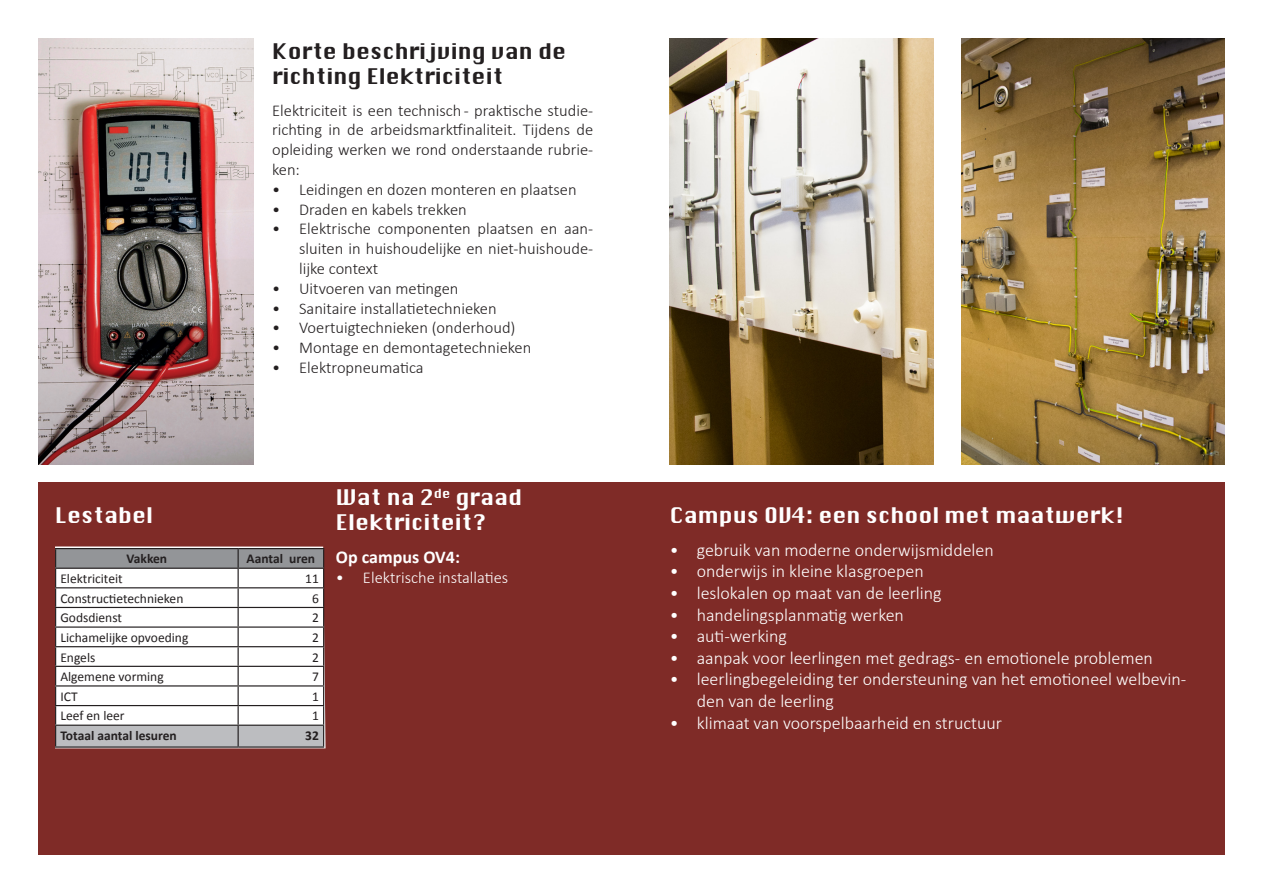
<style>
.page{position:relative;width:1263px;height:893px;background:#fff}
.page>*{position:absolute;margin:0;border:0;box-sizing:border-box;transform-origin:0 0}
.t1{font:21px/25.2px "Silom";color:#fff}
.t2{font:21px/25.2px "Silom";color:#231f20}
.t3{font:300 18px/21.6px "Calibri";color:#fff}
.t4{font:700 18px "Calibri";color:#fff}
.t5{font:300 16.5px/19.8px "Calibri";color:#231f20;text-align:justify}
.t6{font:300 16.5px "Calibri";color:#fff}
.Alineastijl_1{font:13.5px "Calibri";color:#231f20}
.t7{font:700 13.5px "Calibri";color:#231f20}
</style>
<div class="page">
<div style="left:38px;top:483px;width:1187px;height:372px;background:#7f2b27"></div>
<img style="left:38px;top:38px;width:216px;height:427px">
<img style="left:670px;top:38px;width:263px;height:427px">
<img style="left:961px;top:38px;width:264px;height:427px">
<hr style="left:55px;top:548px;width:183px;height:1px;background:#231f20">
<hr style="left:238px;top:548px;width:86px;height:1px;background:#231f20">
<svg style="left:55px;top:549px;width:269px;height:197px;background:#dfdfe0"></svg>
<hr style="left:55px;top:746px;width:183px;height:2px;background:#231f20">
<hr style="left:238px;top:746px;width:86px;height:2px;background:#231f20">
<p class="t1" style="left:55px;top:503px;width:100px">Lestabel</p>
<p class="t2" style="left:272px;top:39px;width:296px">Korte beschrijving van de richting Elektriciteit</p>
<p class="t5" style="left:272px;top:100px;width:323px">Elektriciteit is een technisch - praktische studie&shy;richting in de arbeidsmarktfinaliteit. Tijdens de opleiding werken we rond onderstaande rubrie&shy;ken:</p>
<p class="t5" style="left:272px;top:179px;width:306px">• Leidingen en dozen monteren en plaatsen</p>
<p class="t5" style="left:272px;top:199px;width:196px">• Draden en kabels trekken</p>
<p class="t5" style="left:299px;top:219px;width:296px;text-indent:-27px">• Elektrische componenten plaatsen en aan&shy;sluiten in huishoudelijke en niet-huishoude&shy;lijke context</p>
<p class="t5" style="left:272px;top:278px;width:188px">• Uitvoeren van metingen</p>
<p class="t5" style="left:272px;top:298px;width:226px">• Sanitaire installatietechnieken</p>
<p class="t5" style="left:272px;top:318px;width:245px">• Voertuigtechnieken (onderhoud)</p>
<p class="t5" style="left:272px;top:338px;width:261px">• Montage en demontagetechnieken</p>
<p class="t5" style="left:272px;top:357px;width:153px">• Elektropneumatica</p>
<p class="t1" style="left:336px;top:485px;width:188px">Wat na 2<sup>de</sup> graad<br>Elektriciteit?</p>
<p class="t7" style="left:127px;top:549px;width:42px">Vakken</p>
<p class="t7" style="left:247px;top:549px;width:70px">Aantal uren</p>
<p class="Alineastijl_1" style="left:60px;top:569px;width:64px">Elektriciteit</p>
<p class="Alineastijl_1" style="left:305px;top:569px;width:15px">11</p>
<p class="Alineastijl_1" style="left:60px;top:589px;width:125px">Constructietechnieken</p>
<p class="Alineastijl_1" style="left:312px;top:589px;width:8px">6</p>
<p class="Alineastijl_1" style="left:60px;top:608px;width:63px">Godsdienst</p>
<p class="Alineastijl_1" style="left:312px;top:608px;width:8px">2</p>
<p class="Alineastijl_1" style="left:60px;top:628px;width:130px">Lichamelijke opvoeding</p>
<p class="Alineastijl_1" style="left:312px;top:628px;width:8px">2</p>
<p class="Alineastijl_1" style="left:60px;top:648px;width:37px">Engels</p>
<p class="Alineastijl_1" style="left:312px;top:648px;width:8px">2</p>
<p class="Alineastijl_1" style="left:60px;top:667px;width:105px">Algemene vorming</p>
<p class="Alineastijl_1" style="left:312px;top:667px;width:8px">7</p>
<p class="Alineastijl_1" style="left:60px;top:687px;width:19px">ICT</p>
<p class="Alineastijl_1" style="left:312px;top:687px;width:8px">1</p>
<p class="Alineastijl_1" style="left:60px;top:707px;width:66px">Leef en leer</p>
<p class="Alineastijl_1" style="left:312px;top:707px;width:8px">1</p>
<p class="t7" style="left:60px;top:726px;width:118px">Totaal aantal lesuren</p>
<p class="t7" style="left:305px;top:726px;width:15px">32</p>
<p class="t4" style="left:336px;top:544px;width:126px">Op campus OV4:</p>
<p class="t6" style="left:336px;top:567px;width:174px">• Elektrische installaties</p>
<p class="t1" style="left:670px;top:503px;width:457px">Campus OV4: een school met maatwerk!</p>
<p class="t3" style="left:670px;top:539px;width:326px">• gebruik van moderne onderwijsmiddelen</p>
<p class="t3" style="left:670px;top:560px;width:255px">• onderwijs in kleine klasgroepen</p>
<p class="t3" style="left:670px;top:582px;width:273px">• leslokalen op maat van de leerling</p>
<p class="t3" style="left:670px;top:604px;width:236px">• handelingsplanmatig werken</p>
<p class="t3" style="left:670px;top:625px;width:119px">• auti-werking</p>
<p class="t3" style="left:670px;top:647px;width:485px">• aanpak voor leerlingen met gedrags- en emotionele problemen</p>
<p class="t3" style="left:697px;top:668px;width:491px;text-indent:-27px">• leerlingbegeleiding ter ondersteuning van het emotioneel welbevin&shy;den van de leerling</p>
<p class="t3" style="left:670px;top:712px;width:334px">• klimaat van voorspelbaarheid en structuur</p>
</div>
